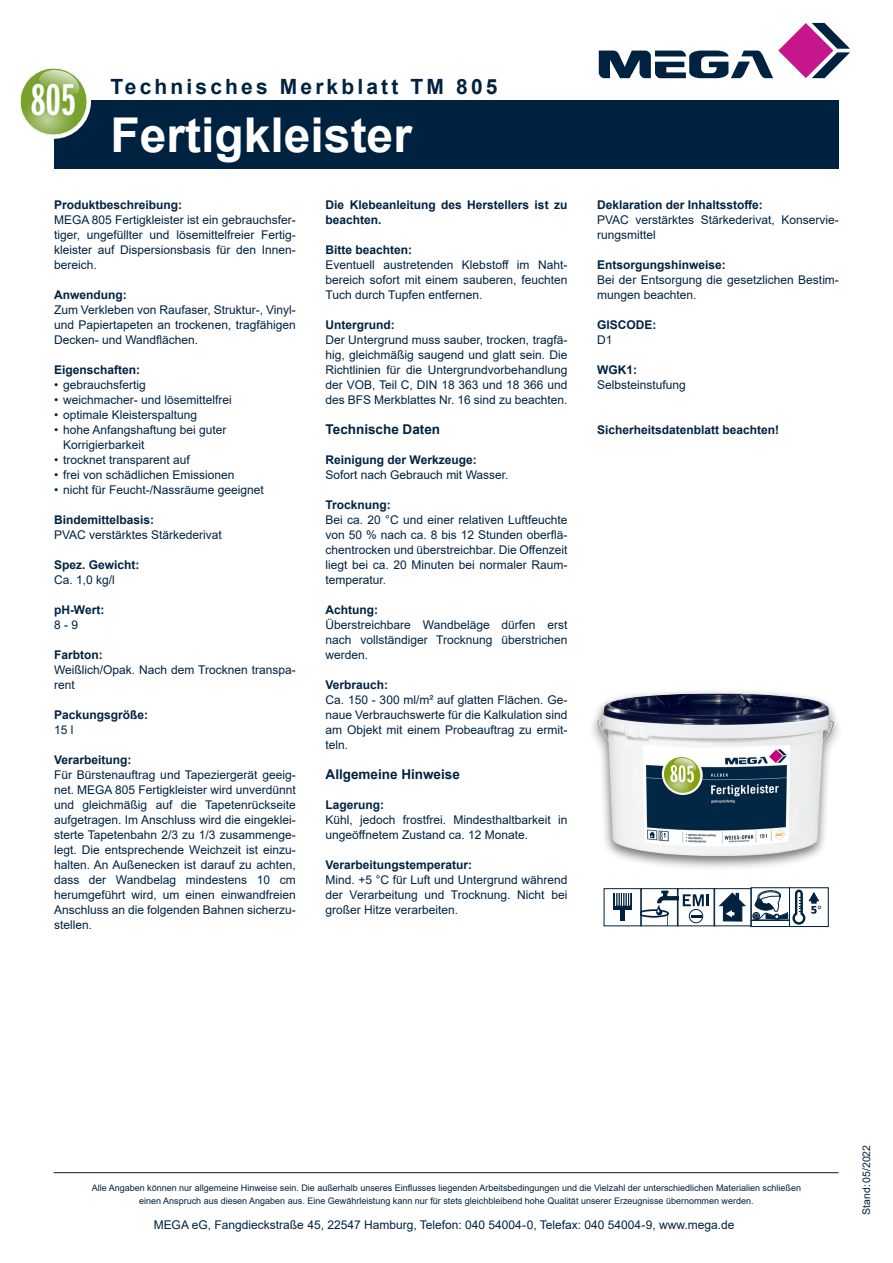
<style>
.page{position:relative;width:893px;height:1263px;background:#fff}
.page>*{position:absolute;margin:0;border:0;box-sizing:border-box;transform-origin:0 0}
.t1{font:700 48px "Arial";color:#fff}
.t2{font:46.2px "ITC Franklin Gothic Std Dm X Cp";color:#fff}
.t3{font:700 21px "Arial";letter-spacing:.15em;color:#002241}
.t4{font:700 13.5px "Arial";color:#002241}
.t5{font:12px/15px "Arial";color:#002241;text-align:justify}
.t6{font:700 12px/15px "Arial";color:#002241}
.t7{font:10.5px "Arial";color:#002241}
.t8{font:9px/13.5px "Arial";color:#002241;text-align:center}
.s1{font-weight:700}
.s2{font-weight:400}
</style>
<div class="page">
<div style="left:54px;top:101px;width:784px;height:68px;background:#002241"></div>
<div style="left:16px;top:64px;width:75px;height:75px;background:#fff;border-radius:50%"></div>
<svg style="left:20px;top:68px;width:67px;height:67px"></svg>
<svg style="left:599px;top:23px;width:251px;height:55px"></svg>
<hr style="left:54px;top:1172px;width:784px;height:1px;background:#231f20">
<div style="left:587px;top:688px;width:256px;height:182px;background:#231f20;opacity:.65"></div>
<img style="left:597px;top:694px;width:237px;height:162px">
<div style="left:677px;top:888px;width:38px;height:38px;border:1px solid #002241"></div>
<svg style="left:719px;top:893px;width:27px;height:28px"></svg>
<div style="left:713px;top:888px;width:39px;height:38px;border:1px solid #002241"></div>
<div style="left:750px;top:887px;width:40px;height:40px;border:1px solid #002241"></div>
<hr style="left:751px;top:919px;width:39px;height:2px;background:#002241">
<div style="left:604px;top:888px;width:38px;height:38px;border:1px solid #002241"></div>
<hr style="left:621px;top:908px;width:4px;height:12px;background:#002241">
<hr style="left:613px;top:906px;width:19px;height:3px;background:#002241">
<svg style="left:613px;top:893px;width:19px;height:12px"></svg>
<div style="left:789px;top:887px;width:40px;height:40px;border:1px solid #002241"></div>
<svg style="left:752px;top:889px;width:69px;height:36px"></svg>
<svg style="left:642px;top:890px;width:67px;height:36px"></svg>
<div style="left:640px;top:888px;width:38px;height:38px;border:1px solid #002241"></div>
<h2 class="t2" style="left:31px;top:75px;width:46px">805</h2>
<p class="t3" style="left:111px;top:71px;width:388px">Technisches Merkblatt TM 805</p>
<p class="t1" style="left:111px;top:101px;width:303px">Fertigkleister</p>
<p class="t6" style="left:54px;top:198px;width:130px">Produktbeschreibung:</p>
<p class="t5" style="left:54px;top:213px;width:243px">MEGA 805 Fertigkleister ist ein gebrauchsfer&shy;tiger, ungefüllter und lösemittelfreier Fertig&shy;kleister auf Dispersionsbasis für den Innen&shy;bereich.</p>
<p class="t6" style="left:54px;top:288px;width:74px">Anwendung:</p>
<p class="t5" style="left:54px;top:303px;width:243px">Zum Verkleben von Raufaser, Struktur-, Vinyl&shy;und Papiertapeten an trockenen, tragfähigen Decken- und Wandflächen.</p>
<p class="t6" style="left:54px;top:363px;width:88px">Eigenschaften:</p>
<p class="t5" style="left:54px;top:378px;width:93px">• gebrauchsfertig</p>
<p class="t5" style="left:54px;top:393px;width:179px">• weichmacher- und lösemittelfrei</p>
<p class="t5" style="left:54px;top:408px;width:145px">• optimale Kleisterspaltung</p>
<p class="t5" style="left:54px;top:423px;width:174px">• hohe Anfangshaftung bei guter</p>
<p class="t5" style="left:63px;top:438px;width:83px">Korrigierbarkeit</p>
<p class="t5" style="left:54px;top:453px;width:137px">• trocknet transparent auf</p>
<p class="t5" style="left:54px;top:468px;width:182px">• frei von schädlichen Emissionen</p>
<p class="t5" style="left:54px;top:483px;width:211px">• nicht für Feucht-/Nassräume geeignet</p>
<p class="t5" style="left:54px;top:513px;width:169px"><span class="s1">Bindemittelbasis:<br></span>PVAC verstärktes Stärkederivat</p>
<p class="t6" style="left:54px;top:558px;width:87px">Spez. Gewicht:<br><span class="s2">Ca. 1,0 kg/l</span></p>
<p class="t6" style="left:54px;top:603px;width:52px">pH-Wert:<br><span class="s2">8 - 9</span></p>
<p class="t6" style="left:54px;top:648px;width:50px">Farbton:</p>
<p class="t5" style="left:54px;top:663px;width:243px">Weißlich/Opak. Nach dem Trocknen transpa&shy;rent</p>
<p class="t6" style="left:54px;top:708px;width:96px">Packungsgröße:</p>
<p class="t5" style="left:54px;top:723px;width:21px">15 l</p>
<p class="t6" style="left:54px;top:753px;width:79px">Verarbeitung:</p>
<p class="t5" style="left:54px;top:768px;width:243px">Für Bürstenauftrag und Tapeziergerät geeig&shy;net. MEGA 805 Fertigkleister wird unverdünnt und gleichmäßig auf die Tapetenrückseite aufgetragen. Im Anschluss wird die eingeklei&shy;sterte Tapetenbahn 2/3 zu 1/3 zusammenge&shy;legt. Die entsprechende Weichzeit ist einzu&shy;halten. An Außenecken ist darauf zu achten, dass der Wandbelag mindestens 10 cm herumgeführt wird, um einen einwandfreien Anschluss an die folgenden Bahnen sicherzu&shy;stellen.</p>
<p class="t6" style="left:326px;top:198px;width:243px">Die Klebeanleitung des Herstellers ist zu beachten.</p>
<p class="t6" style="left:326px;top:243px;width:88px">Bitte beachten:</p>
<p class="t5" style="left:326px;top:258px;width:243px">Eventuell austretenden Klebstoff im Naht&shy;bereich sofort mit einem sauberen, feuchten Tuch durch Tupfen entfernen.</p>
<p class="t6" style="left:326px;top:318px;width:71px">Untergrund:</p>
<p class="t5" style="left:326px;top:333px;width:243px">Der Untergrund muss sauber, trocken, tragfä&shy;hig, gleichmäßig saugend und glatt sein. Die Richtlinien für die Untergrundvorbehandlung der VOB, Teil C, DIN 18 363 und 18 366 und des BFS Merkblattes Nr. 16 sind zu beachten.</p>
<p class="t4" style="left:326px;top:420px;width:116px">Technische Daten</p>
<p class="t5" style="left:326px;top:453px;width:184px"><span class="s1">Reinigung der Werkzeuge:<br></span>Sofort nach Gebrauch mit Wasser.</p>
<p class="t6" style="left:326px;top:498px;width:67px">Trocknung:</p>
<p class="t5" style="left:326px;top:513px;width:243px">Bei ca. 20 °C und einer relativen Luftfeuchte von 50 % nach ca. 8 bis 12 Stunden oberflä&shy;chentrocken und überstreichbar. Die Offenzeit liegt bei ca. 20 Minuten bei normaler Raum&shy;temperatur.</p>
<p class="t6" style="left:326px;top:603px;width:54px">Achtung:</p>
<p class="t5" style="left:326px;top:618px;width:243px">Überstreichbare Wandbeläge dürfen erst nach vollständiger Trocknung überstrichen werden.</p>
<p class="t6" style="left:326px;top:678px;width:64px">Verbrauch:</p>
<p class="t5" style="left:326px;top:693px;width:243px">Ca. 150 - 300 ml/m² auf glatten Flächen. Ge&shy;naue Verbrauchswerte für die Kalkulation sind am Objekt mit einem Probeauftrag zu ermit&shy;teln.</p>
<p class="t4" style="left:326px;top:765px;width:136px">Allgemeine Hinweise</p>
<p class="t6" style="left:326px;top:798px;width:60px">Lagerung:</p>
<p class="t5" style="left:326px;top:813px;width:243px">Kühl, jedoch frostfrei. Mindesthaltbarkeit in ungeöffnetem Zustand ca. 12 Monate.</p>
<p class="t6" style="left:326px;top:858px;width:148px">Verarbeitungstemperatur:</p>
<p class="t5" style="left:326px;top:873px;width:243px">Mind. +5 °C für Luft und Untergrund während der Verarbeitung und Trocknung. Nicht bei großer Hitze verarbeiten.</p>
<p class="t6" style="left:597px;top:198px;width:167px">Deklaration der Inhaltsstoffe:</p>
<p class="t5" style="left:597px;top:213px;width:243px">PVAC verstärktes Stärkederivat, Konservie&shy;rungsmittel</p>
<p class="t6" style="left:597px;top:258px;width:130px">Entsorgungshinweise:</p>
<p class="t5" style="left:597px;top:273px;width:243px">Bei der Entsorgung die gesetzlichen Bestim&shy;mungen beachten.</p>
<p class="t6" style="left:597px;top:318px;width:61px">GISCODE:</p>
<p class="t5" style="left:597px;top:333px;width:17px">D1</p>
<p class="t6" style="left:597px;top:363px;width:41px">WGK1:</p>
<p class="t5" style="left:597px;top:378px;width:90px">Selbsteinstufung</p>
<p class="t6" style="left:597px;top:423px;width:184px">Sicherheitsdatenblatt beachten!</p>
<p class="t8" style="left:92px;top:1181px;width:711px">Alle Angaben können nur allgemeine Hinweise sein. Die außerhalb unseres Einflusses liegenden Arbeitsbedingungen und die Vielzahl der unterschiedlichen Materialien schließen einen Anspruch aus diesen Angaben aus. Eine Gewährleistung kann nur für stets gleichbleibend hohe Qualität unserer Erzeugnisse übernommen werden.</p>
<p class="t5" style="left:154px;top:1217px;width:582px">MEGA eG, Fangdieckstraße 45, 22547 Hamburg, Telefon: 040 54004-0, Telefax: 040 54004-9, www.mega.de</p>
<p class="t7" style="left:859px;top:1214px;width:71px;rotate:-90deg">Stand:05/2022</p>
</div>
